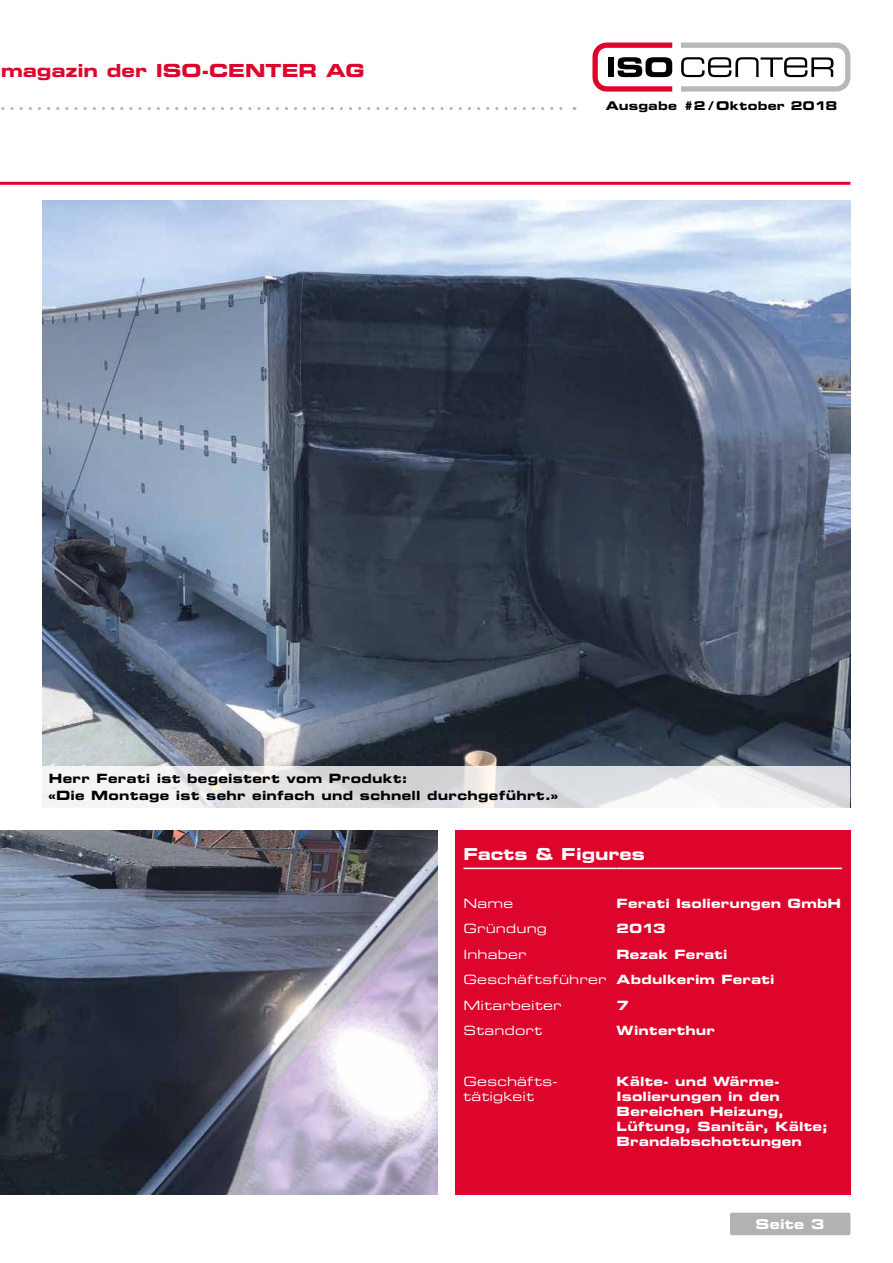
<style>
.page{position:relative;width:893px;height:1263px;background:#fff}
.page>*{position:absolute;margin:0;border:0;box-sizing:border-box;transform-origin:0 0}
.t1{font:18px "Eurostile LT Std Bold Ex 2";color:#dd052b}
.t2{font:16.5px "Eurostile LT Std Bold Ex 2";color:#fff}
.t3{font:13.5px "Eurostile LT Std Bold Ex 2";letter-spacing:.02em;color:#fff}
.t4{font:12.75px/15px "Eurostile LT Std Bold Ex 2";letter-spacing:.015em;color:#fff}
.t5{font:12.75px/16.5px "Eurostile LT Std Bold Ex 2";letter-spacing:.025em;color:#000}
.t6{font:12.75px/15px "Eurostile LT Std Ex 2";letter-spacing:.015em;color:#fff}
.t7{font:12px "Eurostile LT Std Bold Ex 2";letter-spacing:.02em;color:#000}
.s1{font-family:"Eurostile LT Std Ex 2"}
</style>
<div class="page">
<div style="left:730px;top:1213px;width:120px;height:22px;background:#b3b2b2;border-radius:2px"></div>
<hr style="left:0;top:182px;width:850px;height:3px;background:#dd052b">
<svg style="left:1px;top:107px;width:574px;height:3px"></svg>
<svg style="left:592px;top:43px;width:80px;height:49px"></svg>
<svg style="left:681px;top:43px;width:169px;height:49px"></svg>
<div style="left:455px;top:830px;width:395px;height:365px;background:#dd052b"></div>
<hr style="left:463px;top:868px;width:154px;height:1px;background:#fff">
<hr style="left:617px;top:868px;width:225px;height:1px;background:#fff">
<img style="left:0;top:830px;width:438px;height:365px">
<img style="left:43px;top:200px;width:807px;height:566px">
<svg style="left:43px;top:766px;width:807px;height:42px"></svg>
<h1 class="t1" style="left:1px;top:58px;width:365px">magazin der ISO-CENTER AG</h1>
<p class="t7" style="left:606px;top:97px;width:233px">Ausgabe #2 / Oktober 2018</p>
<p class="t5" style="left:49px;top:770px;width:510px">Herr Ferati ist begeistert vom Produkt:<br>«Die Montage ist sehr einfach und schnell durchgeführt.»</p>
<p class="t2" style="left:463px;top:842px;width:183px">Facts &amp; Figures</p>
<p class="t6" style="left:463px;top:895px;width:51px">Name</p>
<p class="t4" style="left:617px;top:895px;width:226px">Ferati Isolierungen GmbH</p>
<p class="t6" style="left:463px;top:921px;width:85px">Gründung</p>
<p class="t4" style="left:617px;top:921px;width:51px">2013</p>
<p class="t6" style="left:463px;top:946px;width:64px">Inhaber</p>
<p class="t4" style="left:463px;top:941px;width:313px;line-height:25.5px;text-indent:153px">Rezak Ferati<br><span class="s1">Geschäftsführer</span> Abdulkerim Ferati</p>
<p class="t6" style="left:463px;top:997px;width:99px">Mitarbeiter</p>
<p class="t4" style="left:617px;top:997px;width:14px">7</p>
<p class="t6" style="left:463px;top:1023px;width:80px">Standort</p>
<p class="t4" style="left:617px;top:1023px;width:100px">Winterthur</p>
<p class="t6" style="left:463px;top:1074px;width:96px">Geschäfts&shy;tätigkeit</p>
<p class="t4" style="left:617px;top:1074px;width:213px">Kälte- und Wärme-<br>Isolierungen in den<br>Bereichen Heizung,<br>Lüftung, Sanitär, Kälte;<br>Brandabschottungen</p>
<p class="t3" style="left:756px;top:1214px;width:70px">Seite 3</p>
</div>
